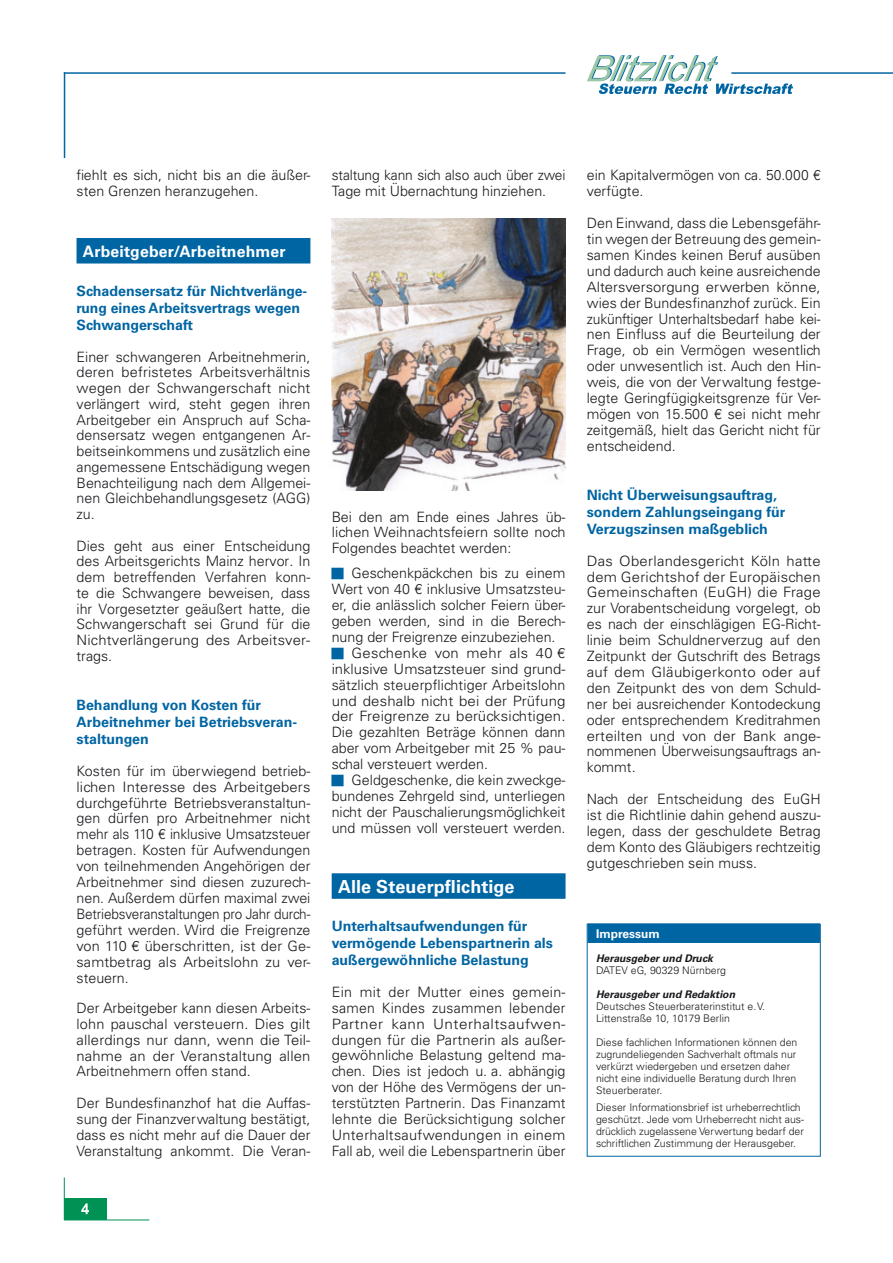
<style>
.page{position:relative;width:893px;height:1263px;background:#fff}
.page>*{position:absolute;margin:0;border:0;box-sizing:border-box;transform-origin:0 0}
.t1{font:18px "Univers LT Std Bold OV NVKZIC";letter-spacing:.005em;color:#fff}
.t2{font:15.75px "Univers LT Std Bold OV NVKZIC";letter-spacing:.015em;color:#fff}
.t3{font:14.25px/15.9px "Univers LT Std Light OV OVKZIC";color:#1a171c;text-align:justify}
.t4{font:14.25px/15.9px "Univers LT Std Light OV OVKZIC";color:#1a171c;text-align:justify;scale:1.04 1}
.t5{font:14.25px/17.1px "Univers LT Std Bold OV NVKZIC";color:#0065a3}
.t6{font:12px "Univers LT Std Bold OV NVKZIC";color:#fff}
.t7{font:10.5px/12px "Univers LT Std Light OV OVKZIC";color:#1a171c}
.t8{font:10.5px "Univers LT Std Bold Obl OV RVKZIC";color:#1a171c}
.s1{font-family:"Arial MT OV SUKZIC";font-size:18.9px;color:#0065a3}
</style>
<div class="page">
<div style="left:64px;top:1199px;width:43px;height:21px;background:#009254"></div>
<svg style="left:81px;top:1203px;width:8px;height:11px"></svg>
<hr style="left:64px;top:1219px;width:85px;height:1px;background:#009254">
<hr style="left:64px;top:1177px;width:1px;height:43px;background:#009254">
<hr style="left:64px;top:72px;width:1px;height:86px;background:#0065a3">
<hr style="left:64px;top:72px;width:502px;height:2px;background:#0065a3">
<hr style="left:731px;top:72px;width:162px;height:2px;background:#0065a3">
<div style="left:588px;top:923px;width:232px;height:20px;background:#0065a3"></div>
<div style="left:587px;top:924px;width:234px;height:232px;border:1px solid #0065a3"></div>
<svg style="left:587px;top:55px;width:206px;height:39px"></svg>
<div style="left:77px;top:238px;width:233px;height:25px;background:#0065a3"></div>
<div style="left:332px;top:873px;width:234px;height:26px;background:#0065a3"></div>
<img style="left:332px;top:218px;width:234px;height:272px">
<p class="t3" style="left:77px;top:167px;width:235px">fiehlt es sich, nicht bis an die äußer&shy;sten Grenzen heranzugehen.</p>
<p class="t2" style="left:83px;top:242px;width:204px">Arbeitgeber/Arbeitnehmer</p>
<p class="t5" style="left:77px;top:282px;width:232px">Schadensersatz für Nichtverlänge&shy;rung eines Arbeitsvertrags wegen<br>Schwangerschaft</p>
<p class="t3" style="left:77px;top:349px;width:235px">Einer schwangeren Arbeitnehmerin, deren befristetes Arbeitsverhältnis wegen der Schwangerschaft nicht verlängert wird, steht gegen ihren Arbeitgeber ein Anspruch auf Scha&shy;densersatz wegen entgangenen Ar&shy;beitseinkommens und zusätzlich eine angemessene Entschädigung wegen Benachteiligung nach dem Allgemei&shy;nen Gleichbehandlungsgesetz (AGG) zu.</p>
<p class="t3" style="left:77px;top:538px;width:235px">Dies geht aus einer Entscheidung des Arbeitsgerichts Mainz hervor. In dem betreffenden Verfahren konn&shy;te die Schwangere beweisen, dass ihr Vorgesetzter geäußert hatte, die Schwangerschaft sei Grund für die Nichtverlängerung des Arbeitsver&shy;trags.</p>
<p class="t5" style="left:77px;top:696px;width:222px">Behandlung von Kosten für<br>Arbeitnehmer bei Betriebsveran&shy;staltungen</p>
<p class="t3" style="left:77px;top:763px;width:235px">Kosten für im überwiegend betrieb&shy;lichen Interesse des Arbeitgebers durchgeführte Betriebsveranstaltun&shy;gen dürfen pro Arbeitnehmer nicht mehr als 110 € inklusive Umsatzsteuer betragen. Kosten für Aufwendungen von teilnehmenden Angehörigen der Arbeitnehmer sind diesen zuzurech&shy;nen. Außerdem dürfen maximal zwei Betriebsveranstaltungen pro Jahr durch&shy;geführt werden. Wird die Freigrenze von 110 € überschritten, ist der Ge&shy;samtbetrag als Arbeitslohn zu ver&shy;steuern.</p>
<p class="t3" style="left:77px;top:1000px;width:235px">Der Arbeitgeber kann diesen Arbeits&shy;lohn pauschal versteuern. Dies gilt allerdings nur dann, wenn die Teil&shy;nahme an der Veranstaltung allen Arbeitnehmern offen stand.</p>
<p class="t3" style="left:77px;top:1095px;width:235px">Der Bundesfinanzhof hat die Auffas&shy;sung der Finanzverwaltung bestätigt, dass es nicht mehr auf die Dauer der Veranstaltung ankommt. Die Veran-</p>
<p class="t3" style="left:332px;top:167px;width:235px">staltung kann sich also auch über zwei<br>Tage mit Übernachtung hinziehen.</p>
<p class="t3" style="left:332px;top:508px;width:235px">Bei den am Ende eines Jahres üb&shy;lichen Weihnachtsfeiern sollte noch Folgendes beachtet werden:</p>
<p class="t3" style="left:332px;top:565px;width:235px;text-align:left"><span class="s1">▀</span> Geschenkpäckchen bis zu einem Wert von 40 € inklusive Umsatzsteu&shy;er, die anlässlich solcher Feiern über&shy;geben werden, sind in die Berech&shy;nung der Freigrenze einzubeziehen. <span class="s1">▀</span> Geschenke von mehr als 40 € inklusive Umsatzsteuer sind grund&shy;sätzlich steuerpflichtiger Arbeitslohn und deshalb nicht bei der Prüfung der Freigrenze zu berücksichtigen.<br>Die gezahlten Beträge können dann aber vom Arbeitgeber mit 25 % pau&shy;schal versteuert werden.<br><span class="s1">▀</span> Geldgeschenke, die kein zweckge&shy;bundenes Zehrgeld sind, unterliegen nicht der Pauschalierungsmöglichkeit und müssen voll versteuert werden.</p>
<p class="t1" style="left:338px;top:876px;width:178px">Alle Steuerpflichtige</p>
<p class="t5" style="left:332px;top:917px;width:223px">Unterhaltsaufwendungen für vermögende Lebenspartnerin als außergewöhnliche Belastung</p>
<p class="t3" style="left:332px;top:984px;width:235px">Ein mit der Mutter eines gemein&shy;samen Kindes zusammen lebender Partner kann Unterhaltsaufwen&shy;dungen für die Partnerin als außer&shy;gewöhnliche Belastung geltend ma&shy;chen. Dies ist jedoch u. a. abhängig von der Höhe des Vermögens der un&shy;terstützten Partnerin. Das Finanzamt lehnte die Berücksichtigung solcher Unterhaltsaufwendungen in einem Fall ab, weil die Lebenspartnerin über</p>
<p class="t3" style="left:587px;top:167px;width:235px">ein Kapitalvermögen von ca. 50.000 € verfügte.</p>
<p class="t3" style="left:587px;top:215px;width:235px">Den Einwand, dass die Lebensgefähr&shy;tin wegen der Betreuung des gemein&shy;samen Kindes keinen Beruf ausüben und dadurch auch keine ausreichende Altersversorgung erwerben könne, wies der Bundesfinanzhof zurück. Ein zukünftiger Unterhaltsbedarf habe kei&shy;nen Einfluss auf die Beurteilung der Frage, ob ein Vermögen wesentlich oder unwesentlich ist. Auch den Hin&shy;weis, die von der Verwaltung festge&shy;legte Geringfügigkeitsgrenze für Ver&shy;mögen von 15.500 € sei nicht mehr zeitgemäß, hielt das Gericht nicht für entscheidend.</p>
<p class="t5" style="left:587px;top:486px;width:200px">Nicht Überweisungsauftrag, sondern Zahlungseingang für<br>Verzugszinsen maßgeblich</p>
<p class="t4" style="left:587px;top:553px;width:226px">Das Oberlandesgericht Köln hatte dem Gerichtshof der Europäischen Gemeinschaften (EuGH) die Frage zur Vorabentscheidung vorgelegt, ob es nach der einschlägigen EG-Richt&shy;linie beim Schuldnerverzug auf den Zeitpunkt der Gutschrift des Betrags auf dem Gläubigerkonto oder auf den Zeitpunkt des von dem Schuld&shy;ner bei ausreichender Kontodeckung oder entsprechendem Kreditrahmen erteilten und von der Bank ange&shy;nommenen Überweisungsauftrags an&shy;kommt.</p>
<p class="t3" style="left:587px;top:791px;width:235px">Nach der Entscheidung des EuGH ist die Richtlinie dahin gehend auszu&shy;legen, dass der geschuldete Betrag dem Konto des Gläubigers rechtzeitig gutgeschrieben sein muss.</p>
<p class="t6" style="left:596px;top:926px;width:65px">Impressum</p>
<p class="t8" style="left:596px;top:952px;width:118px">Herausgeber und Druck</p>
<p class="t7" style="left:596px;top:964px;width:131px">DATEV eG, 90329 Nürnberg</p>
<p class="t8" style="left:596px;top:988px;width:141px">Herausgeber und Redaktion</p>
<p class="t7" style="left:596px;top:1000px;width:170px">Deutsches Steuerberaterinstitut e.V.<br>Littenstraße 10, 10179 Berlin</p>
<p class="t7" style="left:596px;top:1036px;width:203px">Diese fachlichen Informationen können den zugrundeliegenden Sachverhalt oftmals nur verkürzt wiedergeben und ersetzen daher nicht eine individuelle Beratung durch Ihren Steuerberater.</p>
<p class="t7" style="left:596px;top:1101px;width:209px">Dieser Informationsbrief ist urheberrechtlich geschützt. Jede vom Urheberrecht nicht aus&shy;drücklich zugelassene Verwertung bedarf der schriftlichen Zustimmung der Herausgeber.</p>
</div>
